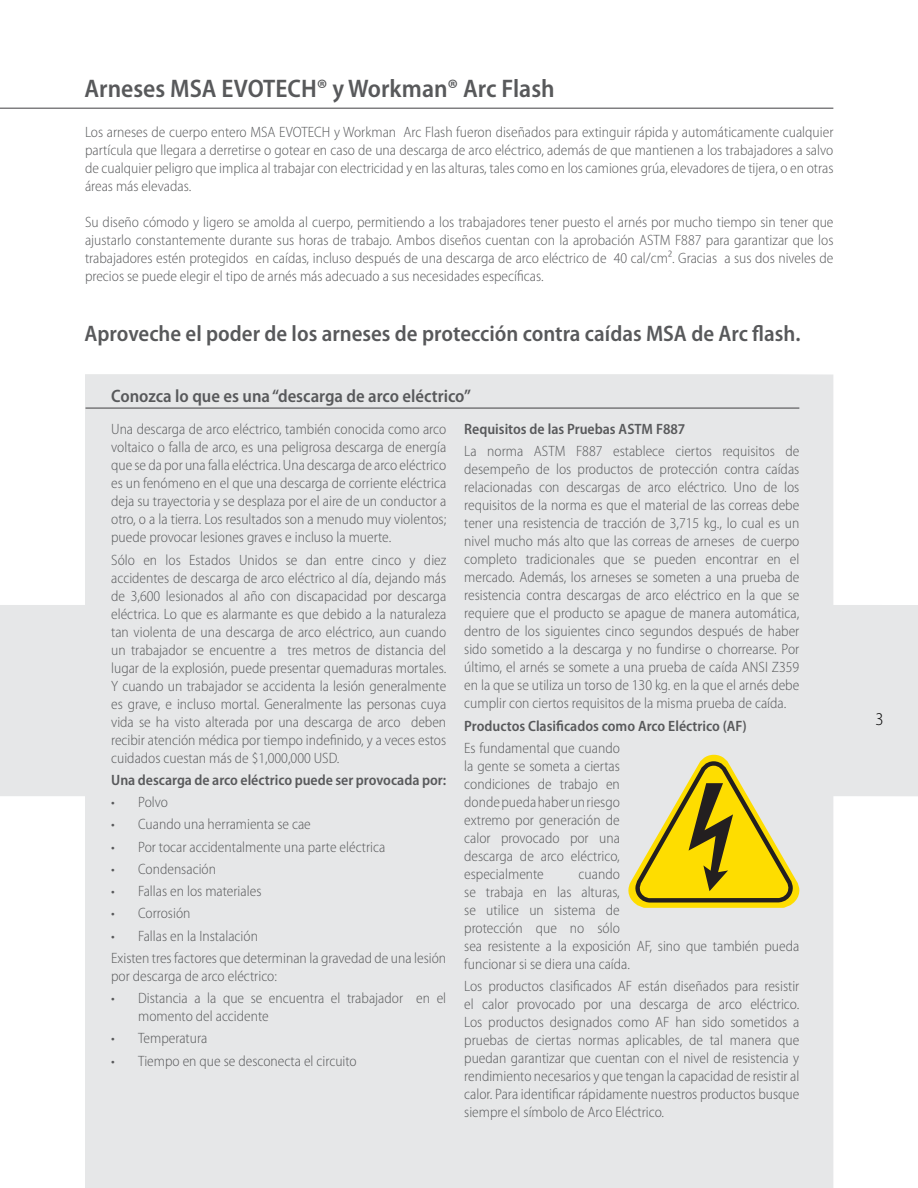
<style>
.page{position:relative;width:918px;height:1188px;background:#fff}
.page>*{position:absolute;margin:0;border:0;box-sizing:border-box;transform-origin:0 0}
.t1{font:600 semi-condensed 25.5px "Myriad Pro";color:#58595b}
.t2{font:600 semi-condensed 22.5px "Myriad Pro";color:#58595b}
.t3{font:600 semi-condensed 18px "Myriad Pro";color:#58595b}
.t4{font:300 semi-condensed 18px "Myriad Pro";color:#000}
.t5{font:300 semi-condensed 15px/18px "Myriad Pro";color:#58595b;text-align:justify}
.t6{font:600 semi-condensed 15px "Myriad Pro";color:#58595b}
</style>
<div class="page">
<hr style="left:0;top:108px;width:833px;height:1px;background:#414042">
<div style="left:0;top:605px;width:918px;height:191px;background:#e6e7e8"></div>
<div style="left:85px;top:374px;width:748px;height:814px;background:#e6e7e8"></div>
<hr style="left:85px;top:408px;width:714px;height:1px;background:#414042">
<svg style="left:628px;top:755px;width:171px;height:153px"></svg>
<h1 class="t1" style="left:85px;top:73px;width:472px">Arneses MSA EVOTECH® y Workman® Arc Flash</h1>
<p class="t5" style="left:85px;top:122px;width:750px">Los arneses de cuerpo entero MSA EVOTECH y Workman Arc Flash fueron diseñados para extinguir rápida y automáticamente cualquier partícula que llegara a derretirse o gotear en caso de una descarga de arco eléctrico, además de que mantienen a los trabajadores a salvo de cualquier peligro que implica al trabajar con electricidad y en las alturas, tales como en los camiones grúa, elevadores de tijera, o en otras áreas más elevadas.</p>
<p class="t5" style="left:85px;top:212px;width:750px">Su diseño cómodo y ligero se amolda al cuerpo, permitiendo a los trabajadores tener puesto el arnés por mucho tiempo sin tener que ajustarlo constantemente durante sus horas de trabajo. Ambos diseños cuentan con la aprobación ASTM F887 para garantizar que los trabajadores estén protegidos en caídas, incluso después de una descarga de arco eléctrico de 40 cal/cm². Gracias a sus dos niveles de precios se puede elegir el tipo de arnés más adecuado a sus necesidades específicas.</p>
<h2 class="t2" style="left:85px;top:320px;width:717px">Aproveche el poder de los arneses de protección contra caídas MSA de Arc flash.</h2>
<p class="t3" style="left:111px;top:385px;width:361px">Conozca lo que es una “descarga de arco eléctrico”</p>
<p class="t5" style="left:111px;top:420px;width:337px">Una descarga de arco eléctrico, también conocida como arco voltaico o falla de arco, es una peligrosa descarga de energía que se da por una falla eléctrica. Una descarga de arco eléctrico es un fenómeno en el que una descarga de corriente eléctrica deja su trayectoria y se desplaza por el aire de un conductor a otro, o a la tierra. Los resultados son a menudo muy violentos; puede provocar lesiones graves e incluso la muerte.</p>
<p class="t5" style="left:111px;top:550px;width:337px">Sólo en los Estados Unidos se dan entre cinco y diez accidentes de descarga de arco eléctrico al día, dejando más de 3,600 lesionados al año con discapacidad por descarga eléctrica. Lo que es alarmante es que debido a la naturaleza tan violenta de una descarga de arco eléctrico, aun cuando un trabajador se encuentre a tres metros de distancia del lugar de la explosión, puede presentar quemaduras mortales.<br>Y cuando un trabajador se accidenta la lesión generalmente es grave, e incluso mortal. Generalmente las personas cuya vida se ha visto alterada por una descarga de arco deben recibir atención médica por tiempo indefinido, y a veces estos cuidados cuestan más de $1,000,000 USD.</p>
<p class="t6" style="left:111px;top:770px;width:337px">Una descarga de arco eléctrico puede ser provocada por:</p>
<p class="t5" style="left:111px;top:793px;width:58px">• Polvo</p>
<p class="t5" style="left:111px;top:815px;width:201px">• Cuando una herramienta se cae</p>
<p class="t5" style="left:111px;top:837px;width:276px">• Por tocar accidentalmente una parte eléctrica</p>
<p class="t5" style="left:111px;top:860px;width:106px">• Condensación</p>
<p class="t5" style="left:111px;top:882px;width:152px">• Fallas en los materiales</p>
<p class="t5" style="left:111px;top:904px;width:81px">• Corrosión</p>
<p class="t5" style="left:111px;top:924px;width:337px;line-height:22.2px">• Fallas en la Instalación<br>Existen tres factores que determinan la gravedad de una lesión</p>
<p class="t5" style="left:111px;top:967px;width:167px">por descarga de arco eléctrico:</p>
<p class="t5" style="left:138px;top:989px;width:310px;text-indent:-27px">• Distancia a la que se encuentra el trabajador en el momento del accidente</p>
<p class="t5" style="left:111px;top:1029px;width:98px">• Temperatura</p>
<p class="t5" style="left:111px;top:1051px;width:247px">• Tiempo en que se desconecta el circuito</p>
<p class="t6" style="left:464px;top:420px;width:223px">Requisitos de las Pruebas ASTM F887</p>
<p class="t5" style="left:464px;top:442px;width:337px">La norma ASTM F887 establece ciertos requisitos de desempeño de los productos de protección contra caídas relacionadas con descargas de arco eléctrico. Uno de los requisitos de la norma es que el material de las correas debe tener una resistencia de tracción de 3,715 kg., lo cual es un nivel mucho más alto que las correas de arneses de cuerpo completo tradicionales que se pueden encontrar en el mercado. Además, los arneses se someten a una prueba de resistencia contra descargas de arco eléctrico en la que se requiere que el producto se apague de manera automática, dentro de los siguientes cinco segundos después de haber sido sometido a la descarga y no fundirse o chorrearse. Por último, el arnés se somete a una prueba de caída ANSI Z359 en la que se utiliza un torso de 130 kg. en la que el arnés debe cumplir con ciertos requisitos de la misma prueba de caída.</p>
<p class="t6" style="left:464px;top:716px;width:284px">Productos Clasificados como Arco Eléctrico (AF)</p>
<p class="t5" style="left:464px;top:739px;width:157px">Es fundamental que cuando la gente se someta a ciertas condiciones de trabajo en donde pueda haber un riesgo extremo por generación de calor provocado por una descarga de arco eléctrico, especialmente</p>
<p class="t5" style="left:464px;top:865px;width:337px;text-align:left;text-indent:114px">cuando<br>se trabaja en las alturas,<br>se utilice un sistema de<br>protección que no sólo<br>sea resistente a la exposición AF, sino que también pueda funcionar si se diera una caída.</p>
<p class="t5" style="left:464px;top:977px;width:337px">Los productos clasificados AF están diseñados para resistir el calor provocado por una descarga de arco eléctrico.<br>Los productos designados como AF han sido sometidos a pruebas de ciertas normas aplicables, de tal manera que puedan garantizar que cuentan con el nivel de resistencia y rendimiento necesarios y que tengan la capacidad de resistir al calor. Para identificar rápidamente nuestros productos busque siempre el símbolo de Arco Eléctrico.</p>
<p class="t4" style="left:875px;top:709px;width:10px">3</p>
</div>
